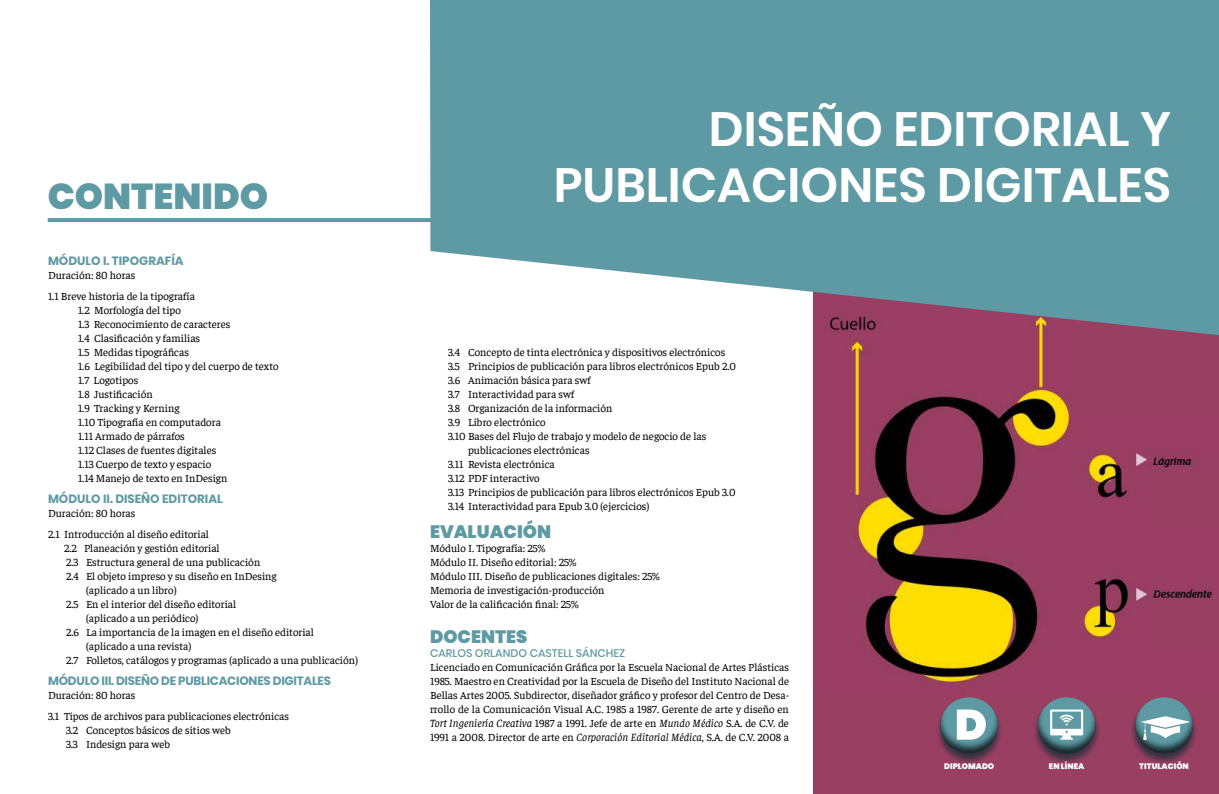
<style>
.page{position:relative;width:1219px;height:794px;background:#fff}
.page>*{position:absolute;margin:0;border:0;box-sizing:border-box;transform-origin:0 0}
.t1{font:600 48px/56px "Poppins";color:#fff;text-align:right}
.t2{font:900 36px "Poppins";color:#5e9aa4}
.t3{font:900 18px "Poppins";color:#5e9aa4}
.t4{font:700 12px "Poppins";letter-spacing:-.01em;color:#5e9aa4}
.t5{font:11px/14px "Faustina";color:#000}
.t6{font:500 11px "Poppins";color:#5e9aa4}
.t7{font:900 8px "Poppins";color:#fff}
.s1{font-style:italic}
</style>
<div class="page">
<img style="left:814px;top:335px;width:405px;height:359px">
<div style="left:1076px;top:315px;width:143px;height:105px;background:#983f62"></div>
<div style="left:1148px;top:470px;width:71px;height:61px;background:#983f62"></div>
<div style="left:1148px;top:602px;width:71px;height:43px;background:#983f62"></div>
<svg style="left:430px;top:0;width:789px;height:335px;background:#6ea0aa"></svg>
<hr style="left:48px;top:218px;width:499px;height:4px;background:#5e9aa4">
<div style="left:814px;top:694px;width:405px;height:100px;background:#983f62"></div>
<div style="left:935px;top:697px;width:68px;height:67px;background:#1b2e38;opacity:.75"></div>
<div style="left:939px;top:695px;width:59px;height:58px;background:#000;opacity:.75"></div>
<svg style="left:957px;top:709px;width:29px;height:30px"></svg>
<div style="left:1130px;top:697px;width:68px;height:67px;background:#1b2e38;opacity:.75"></div>
<div style="left:1134px;top:695px;width:60px;height:58px;background:#000;opacity:.75"></div>
<svg style="left:1141px;top:716px;width:49px;height:24px"></svg>
<div style="left:1032px;top:697px;width:69px;height:67px;background:#1b2e38;opacity:.75"></div>
<div style="left:1036px;top:695px;width:60px;height:58px;background:#000;opacity:.75"></div>
<svg style="left:1050px;top:709px;width:33px;height:30px"></svg>
<h2 class="t2" style="left:48px;top:176px;width:222px">CONTENIDO</h2>
<p class="t4" style="left:48px;top:254px;width:137px">MÓDULO I. TIPOGRAFÍA</p>
<p class="t5" style="left:48px;top:264px;width:149px;line-height:21px">Duración: 80 horas<br>1.1 Breve historia de la tipografía</p>
<p class="t5" style="left:78px;top:302px;width:202px">1.2 Morfología del tipo<br>1.3 Reconocimiento de caracteres<br>1.4 Clasificación y familias<br>1.5 Medidas tipográficas<br>1.6 Legibilidad del tipo y del cuerpo de texto<br>1.7 Logotipos<br>1.8 Justificación<br>1.9 Tracking y Kerning<br>1.10 Tipografía en computadora<br>1.11 Armado de párrafos<br>1.12 Clases de fuentes digitales<br>1.13 Cuerpo de texto y espacio<br>1.14 Manejo de texto en InDesign</p>
<p class="t4" style="left:48px;top:492px;width:176px">MÓDULO II. DISEÑO EDITORIAL</p>
<p class="t5" style="left:48px;top:502px;width:163px;line-height:21px">Duración: 80 horas<br>2.1 Introducción al diseño editorial</p>
<p class="t5" style="left:64px;top:540px;width:157px">2.2 Planeación y gestión editorial</p>
<p class="t5" style="left:66px;top:554px;width:196px">2.3 Estructura general de una publicación</p>
<p class="t5" style="left:66px;top:568px;width:212px">2.4 El objeto impreso y su diseño en InDesing</p>
<p class="t5" style="left:86px;top:582px;width:92px">(aplicado a un libro)</p>
<p class="t5" style="left:66px;top:596px;width:172px">2.5 En el interior del diseño editorial</p>
<p class="t5" style="left:86px;top:610px;width:114px">(aplicado a un periódico)</p>
<p class="t5" style="left:66px;top:624px;width:250px">2.6 La importancia de la imagen en el diseño editorial</p>
<p class="t5" style="left:86px;top:639px;width:107px">(aplicado a una revista)</p>
<p class="t5" style="left:66px;top:653px;width:294px">2.7 Folletos, catálogos y programas (aplicado a una publicación)</p>
<p class="t4" style="left:48px;top:674px;width:284px">MÓDULO III. DISEÑO DE PUBLICACIONES DIGITALES</p>
<p class="t5" style="left:48px;top:684px;width:243px;line-height:21px">Duración: 80 horas<br>3.1 Tipos de archivos para publicaciones electrónicas</p>
<p class="t5" style="left:66px;top:722px;width:166px">3.2 Conceptos básicos de sitios web<br>3.3 Indesign para web</p>
<h1 class="t1" style="left:554px;top:101px;width:619px">DISEÑO EDITORIAL Y<br>PUBLICACIONES DIGITALES</h1>
<p class="t5" style="left:448px;top:344px;width:279px">3.4 Concepto de tinta electrónica y dispositivos electrónicos</p>
<p class="t5" style="left:448px;top:358px;width:290px">3.5 Principios de publicación para libros electrónicos Epub 2.0</p>
<p class="t5" style="left:448px;top:372px;width:144px">3.6 Animación básica para swf</p>
<p class="t5" style="left:448px;top:386px;width:128px">3.7 Interactividad para swf</p>
<p class="t5" style="left:448px;top:400px;width:166px">3.8 Organización de la información</p>
<p class="t5" style="left:448px;top:414px;width:99px">3.9 Libro electrónico</p>
<p class="t5" style="left:448px;top:428px;width:260px">3.10 Bases del Flujo de trabajo y modelo de negocio de las</p>
<p class="t5" style="left:468px;top:443px;width:123px">publicaciones electrónicas</p>
<p class="t5" style="left:448px;top:457px;width:108px">3.11 Revista electrónica</p>
<p class="t5" style="left:448px;top:471px;width:93px">3.12 PDF interactivo</p>
<p class="t5" style="left:448px;top:485px;width:289px">3.13 Principios de publicación para libros electrónicos Epub 3.0</p>
<p class="t5" style="left:448px;top:499px;width:203px">3.14 Interactividad para Epub 3.0 (ejercicios)</p>
<h3 class="t3" style="left:430px;top:521px;width:123px">EVALUACIÓN</h3>
<p class="t5" style="left:430px;top:540px;width:231px">Módulo I. Tipografía: 25%<br>Módulo II. Diseño editorial: 25%<br>Módulo III. Diseño de publicaciones digitales: 25% Memoria de investigación-producción<br>Valor de la calificación final: 25%</p>
<h3 class="t3" style="left:430px;top:626px;width:99px">DOCENTES</h3>
<p class="t6" style="left:430px;top:647px;width:197px">CARLOS ORLANDO CASTELL SÁNCHEZ</p>
<p class="t5" style="left:430px;top:659px;width:361px;text-align:justify">Licenciado en Comunicación Gráfica por la Escuela Nacional de Artes Plásticas 1985. Maestro en Creatividad por la Escuela de Diseño del Instituto Nacional de Bellas Artes 2005. Subdirector, diseñador gráfico y profesor del Centro de Desa&shy;rrollo de la Comunicación Visual A.C. 1985 a 1987. Gerente de arte y diseño en <span class="s1">Tort Ingeniería Creativa</span> 1987 a 1991. Jefe de arte en <span class="s1">Mundo Médico</span> S.A. de C.V. de 1991 a 2008. Director de arte en <span class="s1">Corporación Editorial Médica</span>, S.A. de C.V. 2008 a</p>
<p class="t7" style="left:944px;top:762px;width:52px">DIPLOMADO</p>
<p class="t7" style="left:1049px;top:762px;width:37px">EN LÍNEA</p>
<p class="t7" style="left:1139px;top:762px;width:51px">TITULACIÓN</p>
</div>
